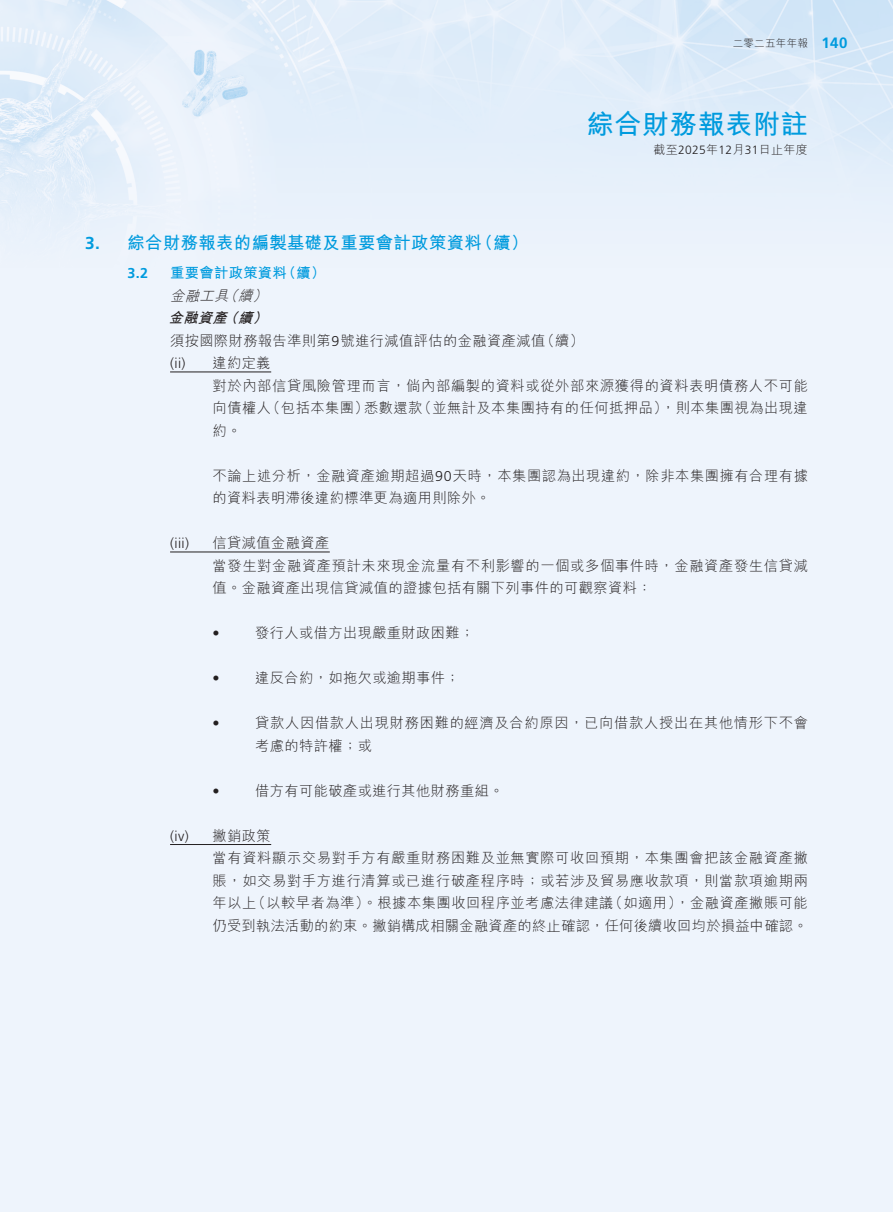
<style>
.page{position:relative;width:893px;height:1212px;background:#eef4fc}
.page>*{position:absolute;margin:0;border:0;box-sizing:border-box;transform-origin:0 0}
.t1{font:700 27px "M Hei HK";letter-spacing:.03em;color:#009bde}
.t2{font:700 17.25px "M Hei HK";letter-spacing:.03em;color:#009bde}
.t3{font:700 17.25px "Frutiger LT Std";color:#009bde}
.t4{font:700 15px "Frutiger LT Std";color:#009bde}
.t5{font:300 14.25px/22.5px "M Hei HK";letter-spacing:.035em;color:#231f20}
.t6{font:300 14.25px "Frutiger LT Std";color:#231f20}
.t7{font:700 14.25px "M Hei HK";letter-spacing:.03em;color:#009bde}
.t8{font:italic 300 14.25px "M Hei HK";color:#231f20}
.t9{font:italic 700 14.25px "M Hei HK";color:#231f20}
.t10{font:700 14.25px "Frutiger LT Std";color:#009bde}
.t11{font:300 12px "M Hei HK";letter-spacing:.03em;color:#231f20}
.t12{font:300 10.5px "M Hei HK";letter-spacing:.03em;color:#231f20}
.s1{font-family:"Frutiger LT Std"}
</style>
<div class="page">
<img style="left:0;top:0;width:893px;height:215px">
<hr style="left:170px;top:372px;width:101px;height:1px;background:#231f20">
<hr style="left:170px;top:552px;width:160px;height:1px;background:#231f20">
<hr style="left:170px;top:844px;width:101px;height:1px;background:#231f20">
<p class="t12" style="left:733px;top:38px;width:77px">二零二五年年報</p>
<p class="t4" style="left:821px;top:34px;width:27px">140</p>
<h1 class="t1" style="left:587px;top:104px;width:223px">綜合財務報表附註</h1>
<p class="t11" style="left:653px;top:144px;width:156px">截至<span class="s1">2025</span>年<span class="s1">12</span>月<span class="s1">31</span>日止年度</p>
<p class="t3" style="left:85px;top:233px;width:16px">3.</p>
<p class="t2" style="left:128px;top:230px;width:356px">綜合財務報表的編製基礎及重要會計政策資料</p>
<p class="t2" style="left:476px;top:230px;width:54px">（續(</p>
<p class="t10" style="left:128px;top:265px;width:22px">3.2</p>
<p class="t7" style="left:170px;top:263px;width:118px">重要會計政策資料</p>
<p class="t7" style="left:282px;top:263px;width:45px">（續(</p>
<p class="t8" style="left:170px;top:288px;width:87px">金融工具續</p>
<p class="t8" style="left:223px;top:288px;width:20px">（</p>
<p class="t8" style="left:253px;top:288px;width:20px">(</p>
<p class="t9" style="left:169px;top:308px;width:65px">金融資產</p>
<p class="t9" style="left:224px;top:308px;width:21px">（</p>
<p class="t9" style="left:253px;top:308px;width:21px">(</p>
<p class="t9" style="left:238px;top:308px;width:21px">續</p>
<p class="t5" style="left:540px;top:329px;width:45px">（續(</p>
<p class="t5" style="left:213px;top:329px;width:334px;text-indent:-43px">須按國際財務報告準則第<span class="s1">9</span>號進行減值評估的金融資產減值違約定義</p>
<p class="t6" style="left:170px;top:355px;width:17px">i i( )</p>
<p class="t6" style="left:170px;top:535px;width:21px">(iii)</p>
<p class="t6" style="left:170px;top:828px;width:20px">i v( )</p>
<p class="t5" style="left:213px;top:374px;width:597px;text-align:right">對於內部信貸風險管理而言，倘內部編製的資料或從外部來源獲得的資料表明債務人不可能（並無計及本集團持有的任何抵押品，）則本集團視為出現違</p>
<p class="t5" style="left:266px;top:396px;width:104px">（包括本集團）</p>
<p class="t5" style="left:213px;top:396px;width:60px">向債權人約。</p>
<p class="t5" style="left:213px;top:464px;width:597px">不論上述分析，金融資產逾期超過<span class="s1">90</span>天時，本集團認為出現違約，除非本集團擁有合理有據的資料表明滯後違約標準更為適用則除外。</p>
<p class="t5" style="left:213px;top:531px;width:118px">信貸減值金融資產</p>
<p class="t5" style="left:364px;top:396px;width:60px">悉數還款</p>
<p class="t5" style="left:213px;top:554px;width:597px">當發生對金融資產預計未來現金流量有不利影響的一個或多個事件時，金融資產發生信貸減值。金融資產出現信貸減值的證據包括有關下列事件的可觀察資料：</p>
<p class="t5" style="left:255px;top:621px;width:221px">發行人或借方出現嚴重財政困難;</p>
<p class="t6" style="left:213px;top:625px;width:9px">•</p>
<p class="t6" style="left:213px;top:670px;width:9px">•</p>
<p class="t6" style="left:213px;top:715px;width:9px">•</p>
<p class="t5" style="left:255px;top:666px;width:206px">違反合約，如拖欠或逾期事件;</p>
<p class="t5" style="left:255px;top:711px;width:554px">貸款人因借款人出現財務困難的經濟及合約原因，已向借款人授出在其他情形下不會</p>
<p class="t5" style="left:255px;top:734px;width:118px">考慮的特許權；或</p>
<p class="t5" style="left:255px;top:779px;width:250px">借方有可能破產或進行其他財務重組。</p>
<p class="t6" style="left:213px;top:783px;width:9px">•</p>
<p class="t5" style="left:213px;top:824px;width:60px">撇銷政策</p>
<p class="t5" style="left:213px;top:846px;width:597px;text-align:right">當有資料顯示交易對手方有嚴重財務困難及並無實際可收回預期，本集團會把該金融資產撇賬，如交易對手方進行清算或已進行破產程序時；或若涉及貿易應收款項，則當款項逾期兩（如適用，）金融資產撇賬可能</p>
<p class="t5" style="left:252px;top:891px;width:363px">（以較早者為準）。根據本集團收回程序並考慮法律建議</p>
<p class="t5" style="left:213px;top:891px;width:597px">年以上<br>仍受到執法活動的約束。撇銷構成相關金融資產的終止確認，任何後續收回均於損益中確認。</p>
</div>
